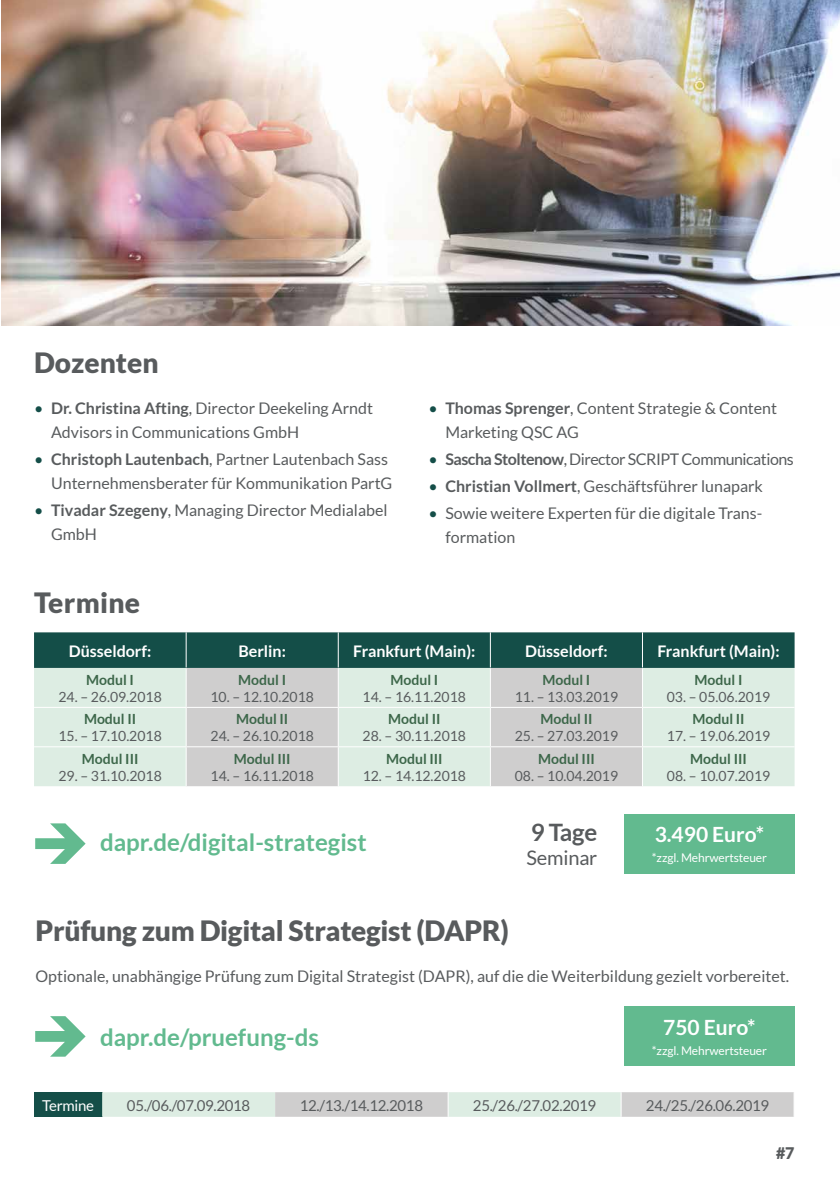
<style>
.page{position:relative;width:840px;height:1191px;background:#fff}
.page>*{position:absolute;margin:0;border:0;box-sizing:border-box;transform-origin:0 0}
.t1{font:900 28px "Lato";letter-spacing:-.01em;color:#585b5d}
.t2{font:900 28px "Lato";letter-spacing:.01em;color:#585b5d}
.t3{font:700 24px "Lato";color:#62ba8f}
.t4{font:700 24px "Lato";color:#585b5d}
.t5{font:700 21px "Lato";color:#fff}
.t6{font:20px "Lato";letter-spacing:-.01em;color:#585b5d}
.t7{font:16px/24px "Lato";color:#585b5d}
.t8{font:700 16px "Lato";color:#fff}
.t9{font:16px "Lato";letter-spacing:-.03em;color:#585b5d}
.t10{font:900 16px "Lato";color:#585b5d}
.t11{font:15px "Lato";letter-spacing:-.02em;color:#585b5d}
.t12{font:15px "Lato";letter-spacing:-.02em;color:#fff}
.t13{font:14px "Lato";color:#585b5d}
.t14{font:700 14px "Lato";color:#3d674a}
.t15{font:12px "Lato";letter-spacing:-.01em;color:#fff}
.s1{color:#144e48}
.s2{font-weight:700}
</style>
<div class="page">
<img style="left:1px;top:0;width:838px;height:325px">
<div style="left:624px;top:814px;width:170px;height:59px;background:#62ba8f"></div>
<div style="left:624px;top:1006px;width:170px;height:60px;background:#62ba8f"></div>
<div style="left:34px;top:632px;width:760px;height:36px;background:#144e48"></div>
<div style="left:34px;top:668px;width:760px;height:118px;background:#ddede3"></div>
<svg style="left:186px;top:668px;width:455px;height:118px;background:#d4d8d5"></svg>
<hr style="left:185px;top:632px;width:1px;height:35px;background:#fff">
<hr style="left:337px;top:632px;width:1px;height:35px;background:#fff">
<hr style="left:489px;top:632px;width:1px;height:35px;background:#fff">
<hr style="left:641px;top:632px;width:1px;height:35px;background:#fff">
<hr style="left:185px;top:668px;width:1px;height:39px;background:#fff">
<hr style="left:337px;top:668px;width:1px;height:39px;background:#fff">
<hr style="left:489px;top:668px;width:1px;height:39px;background:#fff">
<hr style="left:641px;top:668px;width:1px;height:39px;background:#fff">
<hr style="left:34px;top:707px;width:152px;height:1px;background:#fff">
<hr style="left:186px;top:707px;width:152px;height:1px;background:#fff">
<hr style="left:185px;top:708px;width:1px;height:38px;background:#fff">
<hr style="left:338px;top:707px;width:152px;height:1px;background:#fff">
<hr style="left:337px;top:708px;width:1px;height:38px;background:#fff">
<hr style="left:490px;top:707px;width:152px;height:1px;background:#fff">
<hr style="left:489px;top:708px;width:1px;height:38px;background:#fff">
<hr style="left:642px;top:707px;width:152px;height:1px;background:#fff">
<hr style="left:641px;top:708px;width:1px;height:38px;background:#fff">
<hr style="left:34px;top:746px;width:152px;height:1px;background:#fff">
<hr style="left:186px;top:746px;width:152px;height:1px;background:#fff">
<hr style="left:185px;top:747px;width:1px;height:39px;background:#fff">
<hr style="left:338px;top:746px;width:152px;height:1px;background:#fff">
<hr style="left:337px;top:747px;width:1px;height:39px;background:#fff">
<hr style="left:490px;top:746px;width:152px;height:1px;background:#fff">
<hr style="left:489px;top:747px;width:1px;height:39px;background:#fff">
<hr style="left:642px;top:746px;width:152px;height:1px;background:#fff">
<hr style="left:641px;top:747px;width:1px;height:39px;background:#fff">
<svg style="left:35px;top:823px;width:51px;height:41px"></svg>
<svg style="left:35px;top:1016px;width:51px;height:40px"></svg>
<div style="left:34px;top:1092px;width:68px;height:24px;background:#144e48"></div>
<svg style="left:102px;top:1092px;width:692px;height:24px;background:#d6ddd8"></svg>
<h1 class="t1" style="left:34px;top:346px;width:126px">Dozenten</h1>
<p class="t7" style="left:51px;top:396px;width:323px;text-indent:-17px"><span class="s1">•</span> <span class="s2">Dr. Christina Afting</span>, Director Deekeling Arndt<br>Advisors in Communications GmbH</p>
<p class="t7" style="left:34px;top:447px;width:359px;text-align:right"><span class="s1">•</span> <span class="s2">Christoph Lautenbach</span>, Partner Lautenbach Sass<br>Unternehmensberater für Kommunikation PartG</p>
<p class="t7" style="left:51px;top:498px;width:338px;text-indent:-17px"><span class="s1">•</span> <span class="s2">Tivadar Szegeny</span>, Managing Director Medialabel<br>GmbH</p>
<p class="t7" style="left:445px;top:396px;width:333px;text-indent:-17px"><span class="s1">•</span> <span class="s2">Thomas Sprenger</span>, Content Strategie &amp; Content<br>Marketing QSC AG</p>
<p class="t9" style="left:428px;top:450px;width:367px"><span class="s1">•</span> <span class="s2">Sascha Stoltenow</span>, Director SCRIPT Communications</p>
<p class="t7" style="left:428px;top:474px;width:336px"><span class="s1">•</span> <span class="s2">Christian Vollmert</span>, Geschäftsführer lunapark</p>
<p class="t7" style="left:445px;top:501px;width:317px;text-indent:-17px"><span class="s1">•</span> Sowie weitere Experten für die digitale Trans&shy;formation</p>
<h1 class="t2" style="left:34px;top:586px;width:108px">Termine</h1>
<p class="t8" style="left:69px;top:641px;width:84px">Düsseldorf:</p>
<p class="t8" style="left:238px;top:641px;width:49px">Berlin:</p>
<p class="t8" style="left:353px;top:641px;width:124px">Frankfurt (Main):</p>
<p class="t8" style="left:525px;top:641px;width:84px">Düsseldorf:</p>
<p class="t8" style="left:657px;top:641px;width:124px">Frankfurt (Main):</p>
<p class="t14" style="left:86px;top:672px;width:49px">Modul I</p>
<p class="t13" style="left:58px;top:689px;width:105px">24. – 26.09.2018</p>
<p class="t14" style="left:238px;top:672px;width:49px">Modul I</p>
<p class="t13" style="left:210px;top:689px;width:105px">10. – 12.10.2018</p>
<p class="t14" style="left:390px;top:672px;width:49px">Modul I</p>
<p class="t13" style="left:362px;top:689px;width:105px">14. – 16.11.2018</p>
<p class="t14" style="left:542px;top:672px;width:49px">Modul I</p>
<p class="t13" style="left:514px;top:689px;width:105px">11. – 13.03.2019</p>
<p class="t14" style="left:694px;top:672px;width:49px">Modul I</p>
<p class="t13" style="left:666px;top:689px;width:105px">03. – 05.06.2019</p>
<p class="t14" style="left:84px;top:711px;width:54px">Modul II</p>
<p class="t13" style="left:58px;top:728px;width:105px">15. – 17.10.2018</p>
<p class="t14" style="left:236px;top:711px;width:54px">Modul II</p>
<p class="t13" style="left:210px;top:728px;width:105px">24. – 26.10.2018</p>
<p class="t14" style="left:388px;top:711px;width:54px">Modul II</p>
<p class="t13" style="left:362px;top:728px;width:105px">28. – 30.11.2018</p>
<p class="t14" style="left:540px;top:711px;width:54px">Modul II</p>
<p class="t13" style="left:514px;top:728px;width:105px">25. – 27.03.2019</p>
<p class="t14" style="left:692px;top:711px;width:54px">Modul II</p>
<p class="t13" style="left:666px;top:728px;width:105px">17. – 19.06.2019</p>
<p class="t14" style="left:82px;top:750px;width:58px">Modul III</p>
<p class="t13" style="left:58px;top:767px;width:105px">29. – 31.10.2018</p>
<p class="t14" style="left:234px;top:750px;width:58px">Modul III</p>
<p class="t13" style="left:210px;top:767px;width:105px">14. – 16.11.2018</p>
<p class="t14" style="left:386px;top:750px;width:58px">Modul III</p>
<p class="t13" style="left:362px;top:767px;width:105px">12. – 14.12.2018</p>
<p class="t14" style="left:538px;top:750px;width:58px">Modul III</p>
<p class="t13" style="left:514px;top:767px;width:105px">08. – 10.04.2019</p>
<p class="t14" style="left:690px;top:750px;width:58px">Modul III</p>
<p class="t13" style="left:666px;top:767px;width:105px">08. – 10.07.2019</p>
<h2 class="t3" style="left:100px;top:828px;width:268px">dapr.de/digital-strategist</h2>
<h2 class="t4" style="left:530px;top:819px;width:68px">9 Tage</h2>
<p class="t6" style="left:526px;top:847px;width:72px">Seminar</p>
<h3 class="t5" style="left:654px;top:822px;width:111px">3.490 Euro*</h3>
<p class="t15" style="left:651px;top:851px;width:116px">*zzgl. Mehrwertsteuer</p>
<h1 class="t1" style="left:35px;top:914px;width:475px">Prüfung zum Digital Strategist (DAPR)</h1>
<p class="t7" style="left:35px;top:964px;width:754px">Optionale, unabhängige Prüfung zum Digital Strategist (DAPR), auf die die Weiterbildung gezielt vorbereitet.</p>
<h2 class="t3" style="left:100px;top:1023px;width:220px">dapr.de/pruefung-ds</h2>
<h3 class="t5" style="left:662px;top:1015px;width:94px">750 Euro*</h3>
<p class="t15" style="left:651px;top:1043px;width:116px">*zzgl. Mehrwertsteuer</p>
<p class="t12" style="left:42px;top:1096px;width:53px">Termine</p>
<p class="t11" style="left:127px;top:1096px;width:125px">05./06./07.09.2018</p>
<p class="t11" style="left:299px;top:1096px;width:125px">12./13./14.12.2018</p>
<p class="t11" style="left:472px;top:1096px;width:125px">25./26./27.02.2019</p>
<p class="t11" style="left:645px;top:1096px;width:125px">24./25./26.06.2019</p>
<p class="t10" style="left:775px;top:1143px;width:20px">#7</p>
</div>
